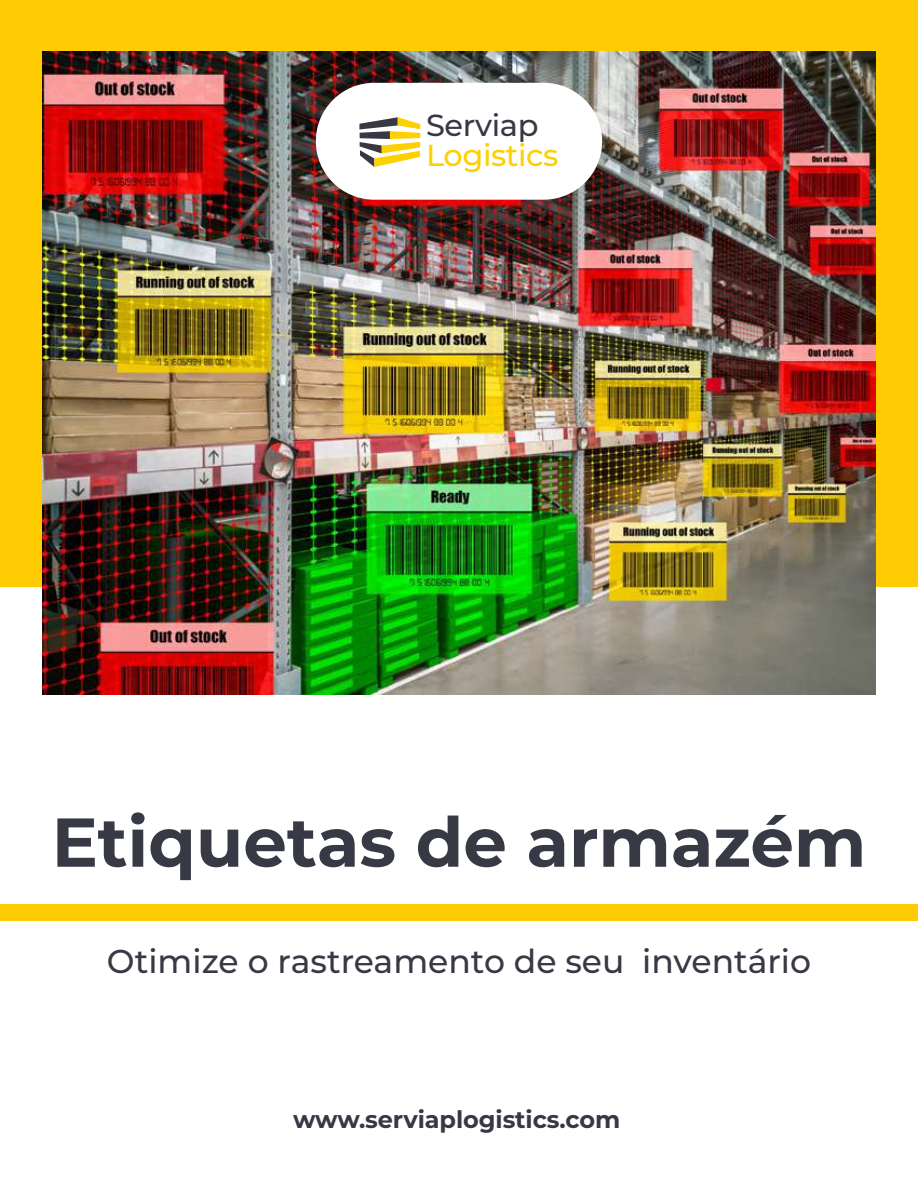
<style>
.page{position:relative;width:918px;height:1188px;background:#fff}
.page>*{position:absolute;margin:0;border:0;box-sizing:border-box;transform-origin:0 0}
.t1{font:700 69px "Montserrat";color:#373945}
.t2{font:500 33px "Montserrat";color:#373945}
.t3{font:500 30.45px "Montserrat";letter-spacing:-.015em;color:#fdd001}
.t4{font:500 30.45px "Montserrat";letter-spacing:-.015em;color:#383845}
.t5{font:700 24px "Montserrat";letter-spacing:-.005em;color:#373844}
</style>
<div class="page">
<div style="left:0;top:904px;width:918px;height:17px;background:#ffcb03"></div>
<div style="left:0;top:0;width:918px;height:587px;background:#ffcb03"></div>
<img style="left:42px;top:51px;width:834px;height:643px">
<div style="left:316px;top:83px;width:286px;height:117px;background:#fff;border-radius:58px"></div>
<svg style="left:359px;top:117px;width:61px;height:50px"></svg>
<p class="t4" style="left:426px;top:104px;width:114px">Serviap</p>
<p class="t3" style="left:426px;top:134px;width:134px">Logistics</p>
<h1 class="t1" style="left:52px;top:792px;width:816px">Etiquetas de armazém</h1>
<p class="t2" style="left:107px;top:938px;width:706px">Otimize o rastreamento de seu inventário</p>
<p class="t5" style="left:293px;top:1103px;width:329px">www.serviaplogistics.com</p>
</div>
